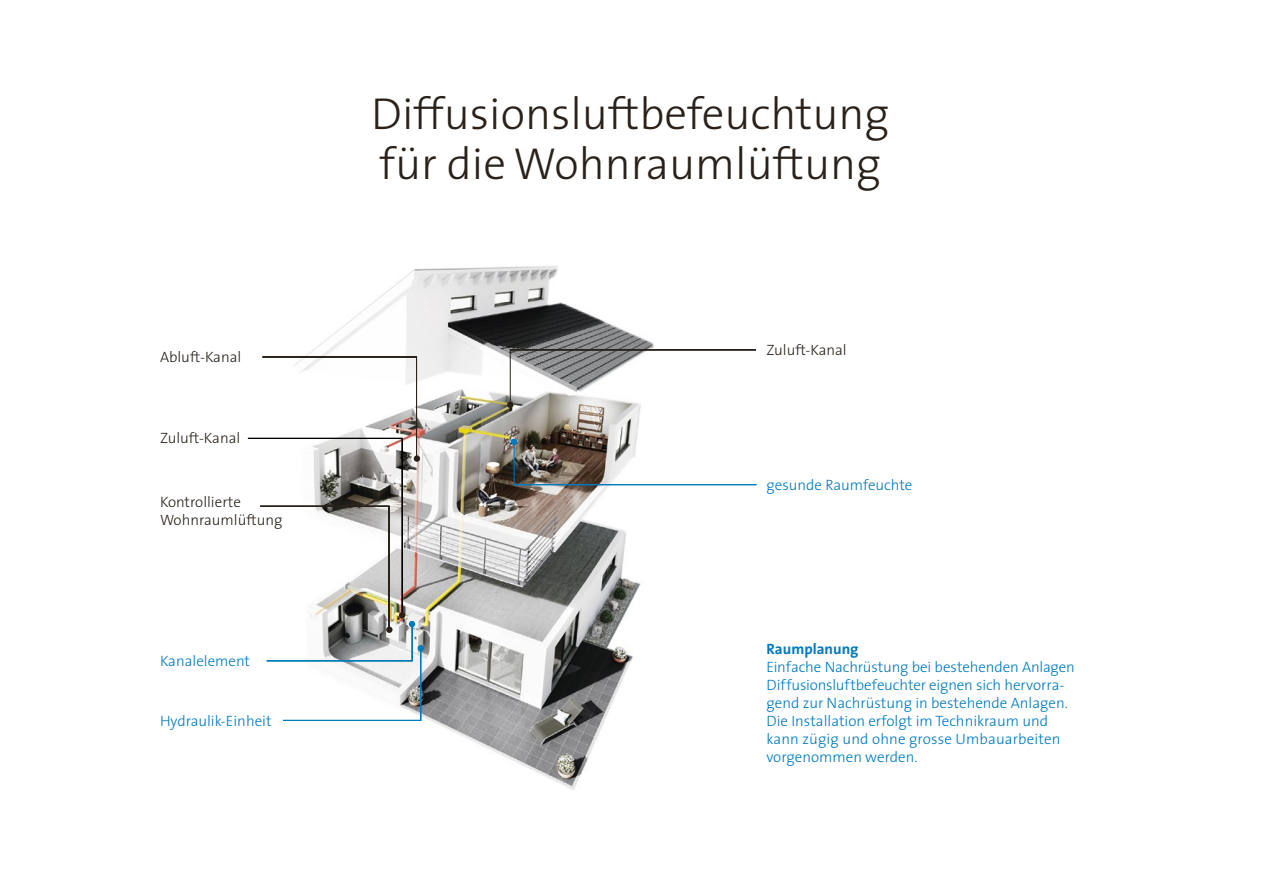
<style>
.page{position:relative;width:1263px;height:893px;background:#fff}
.page>*{position:absolute;margin:0;border:0;box-sizing:border-box;transform-origin:0 0}
.t1{font:300 45px/49.5px "The Sans";color:#29211a}
.t2{font:300 15px/18px "The Sans";color:#0079bd}
.t3{font:300 15px/18px "The Sans";color:#29211a}
.t4{font:700 15px "The Sans";color:#0079bd}
</style>
<div class="page">
<img style="left:267px;top:266px;width:434px;height:524px">
<svg style="left:507px;top:402px;width:6px;height:6px"></svg>
<hr style="left:283px;top:720px;width:138px;height:1px;background:#0079bd">
<hr style="left:420px;top:650px;width:1px;height:71px;background:#0079bd">
<hr style="left:248px;top:438px;width:154px;height:1px;background:#000">
<hr style="left:402px;top:438px;width:1px;height:178px;background:#000">
<hr style="left:514px;top:484px;width:242px;height:1px;background:#0079bd">
<hr style="left:514px;top:444px;width:1px;height:40px;background:#0079bd">
<hr style="left:510px;top:350px;width:246px;height:1px;background:#29211a">
<hr style="left:510px;top:350px;width:1px;height:52px;background:#29211a">
<svg style="left:511px;top:439px;width:6px;height:6px"></svg>
<div style="left:414px;top:455px;width:6px;height:7px;background:#29211a;border-radius:50%"></div>
<div style="left:386px;top:626px;width:6px;height:7px;background:#29211a;border-radius:50%"></div>
<hr style="left:267px;top:660px;width:145px;height:1px;background:#0079bd">
<hr style="left:412px;top:624px;width:1px;height:37px;background:#0079bd">
<svg style="left:399px;top:612px;width:16px;height:15px"></svg>
<svg style="left:418px;top:645px;width:6px;height:6px"></svg>
<hr style="left:262px;top:357px;width:155px;height:1px;background:#29211a">
<hr style="left:416px;top:357px;width:1px;height:102px;background:#29211a">
<hr style="left:260px;top:506px;width:129px;height:1px;background:#29211a">
<hr style="left:389px;top:506px;width:1px;height:124px;background:#29211a">
<p class="t3" style="left:160px;top:348px;width:83px">Abluft-Kanal</p>
<p class="t3" style="left:160px;top:429px;width:82px">Zuluft-Kanal</p>
<p class="t3" style="left:160px;top:492px;width:124px">Kontrollierte<br>Wohnraumlüftung</p>
<p class="t2" style="left:160px;top:652px;width:92px">Kanalelement</p>
<p class="t2" style="left:160px;top:712px;width:113px">Hydraulik-Einheit</p>
<h1 class="t1" style="left:371px;top:88px;width:520px">Diffusionsluftbefeuchtung für die Wohnraumlüftung</h1>
<p class="t3" style="left:766px;top:340px;width:82px">Zuluft-Kanal</p>
<p class="t2" style="left:766px;top:475px;width:147px">gesunde Raumfeuchte</p>
<p class="t4" style="left:766px;top:637px;width:94px">Raumplanung</p>
<p class="t2" style="left:766px;top:658px;width:310px">Einfache Nachrüstung bei bestehenden Anlagen Diffusionsluftbefeuchter eignen sich hervorra&shy;gend zur Nachrüstung in bestehende Anlagen.<br>Die Installation erfolgt im Technikraum und kann zügig und ohne grosse Umbauarbeiten vorgenommen werden.</p>
</div>
